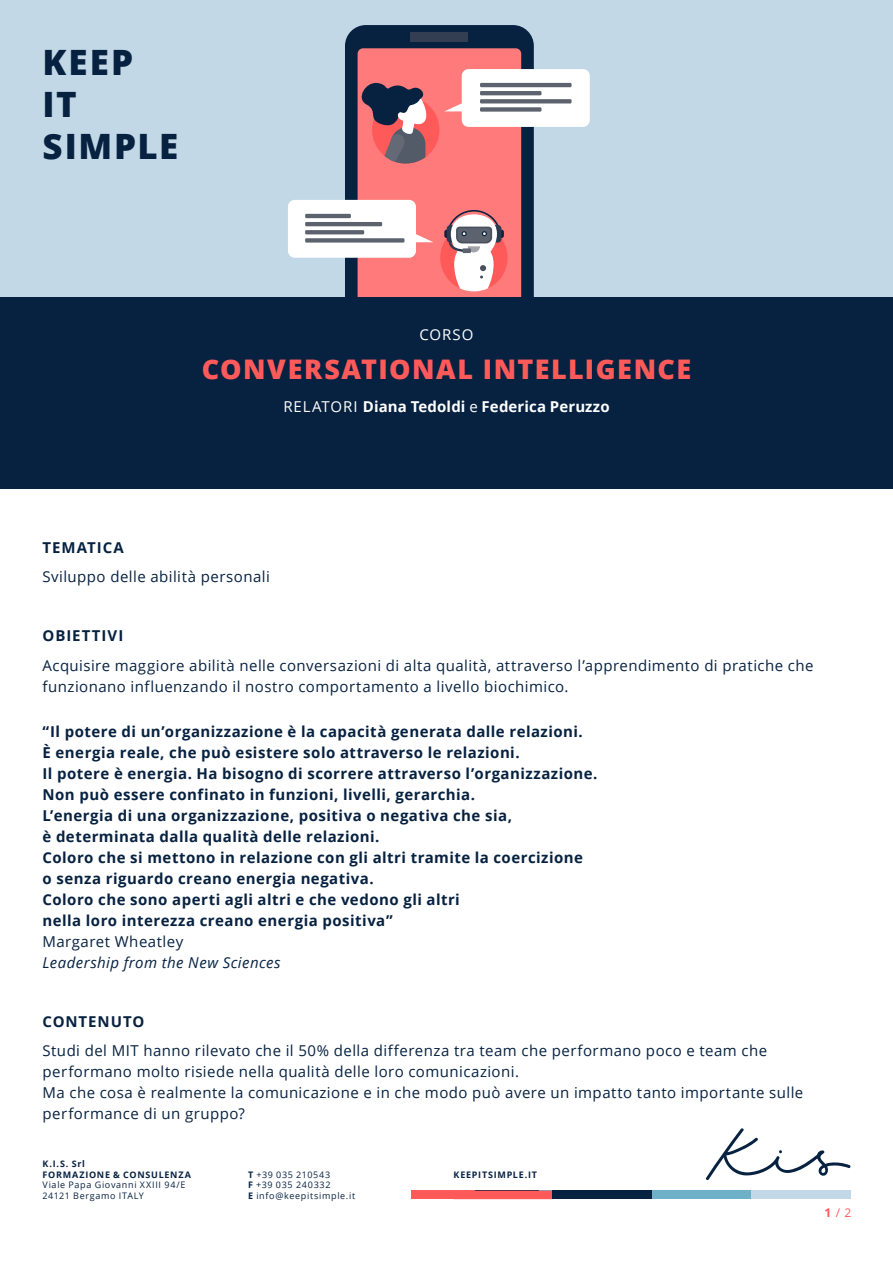
<style>
.page{position:relative;width:893px;height:1263px;background:#fff}
.page>*{position:absolute;margin:0;border:0;box-sizing:border-box;transform-origin:0 0}
.t1{font:800 34.95px/41.8px "Open Sans";letter-spacing:.05em;color:#072241}
.t2{font:800 27px "Open Sans";letter-spacing:.05em;color:#ff5a5a}
.t3{font:700 15px/21px "Open Sans";letter-spacing:.03em;color:#072241}
.t4{font:15px/21px "Open Sans";letter-spacing:.03em;color:#072241}
.t5{font:700 15px "Open Sans";letter-spacing:.005em;color:#fff}
.t6{font:italic 15px "Open Sans";letter-spacing:.03em;color:#072241}
.t7{font:700 15px "Open Sans";letter-spacing:.07em;color:#072241}
.t8{font:700 15px "Open Sans";letter-spacing:.06em;color:#072241}
.t9{font:700 15px "Open Sans";letter-spacing:.065em;color:#072241}
.t10{font:15px "Open Sans";letter-spacing:.06em;color:#fff}
.t11{font:12px "Open Sans";color:#ff5a5a}
.t12{font:9px/10.8px "Open Sans";letter-spacing:.075em;color:#072241}
.t13{font:700 9px/10.8px "Open Sans";letter-spacing:.08em;color:#072241}
.s1{font-weight:400}
.s2{font-weight:700}
</style>
<div class="page">
<div style="left:411px;top:1191px;width:64px;height:8px;background:#ff5a5a"></div>
<div style="left:454px;top:1191px;width:99px;height:8px;background:#ff5a5a"></div>
<div style="left:553px;top:1191px;width:99px;height:8px;background:#072241"></div>
<div style="left:652px;top:1191px;width:99px;height:8px;background:#6db0c8"></div>
<div style="left:751px;top:1191px;width:99px;height:8px;background:#c3d8e7"></div>
<svg style="left:705px;top:1128px;width:146px;height:52px"></svg>
<div style="left:0;top:0;width:893px;height:298px;background:#c3d8e7"></div>
<svg style="left:345px;top:25px;width:189px;height:23px;background:#112b49"></svg>
<div style="left:410px;top:33px;width:58px;height:9px;background:#343e52"></div>
<svg style="left:288px;top:48px;width:302px;height:250px"></svg>
<hr style="left:305px;top:214px;width:46px;height:4px;background:#5d636e">
<hr style="left:305px;top:222px;width:77px;height:4px;background:#5d636e">
<svg style="left:305px;top:230px;width:59px;height:4px"></svg>
<div style="left:305px;top:238px;width:99px;height:5px;background:#5d636e"></div>
<div style="left:0;top:298px;width:893px;height:191px;background:#072241"></div>
<h1 class="t1" style="left:43px;top:40px;width:137px">KEEP<br>IT<br>SIMPLE</h1>
<p class="t10" style="left:420px;top:325px;width:55px">CORSO</p>
<h2 class="t2" style="left:202px;top:349px;width:491px">CONVERSATIONAL INTELLIGENCE</h2>
<p class="t5" style="left:283px;top:396px;width:328px"><span class="s1">RELATORI</span> Diana Tedoldi <span class="s1">e</span> Federica Peruzzo</p>
<p class="t9" style="left:43px;top:537px;width:83px">TEMATICA</p>
<p class="t4" style="left:43px;top:566px;width:229px">Sviluppo delle abilità personali</p>
<p class="t7" style="left:43px;top:625px;width:82px">OBIETTIVI</p>
<p class="t4" style="left:43px;top:654px;width:773px">Acquisire maggiore abilità nelle conversazioni di alta qualità, attraverso l’apprendimento di pratiche che funzionano influenzando il nostro comportamento a livello biochimico.</p>
<p class="t3" style="left:43px;top:720px;width:556px">“Il potere di un’organizzazione è la capacità generata dalle relazioni.<br>È energia reale, che può esistere solo attraverso le relazioni.<br>Il potere è energia. Ha bisogno di scorrere attraverso l’organizzazione.<br>Non può essere confinato in funzioni, livelli, gerarchia.<br>L’energia di una organizzazione, positiva o negativa che sia,<br>è determinata dalla qualità delle relazioni.<br>Coloro che si mettono in relazione con gli altri tramite la coercizione<br>o senza riguardo creano energia negativa.<br>Coloro che sono aperti agli altri e che vedono gli altri<br>nella loro interezza creano energia positiva”</p>
<p class="t4" style="left:43px;top:930px;width:142px">Margaret Wheatley</p>
<p class="t6" style="left:43px;top:952px;width:239px">Leadership from the New Sciences</p>
<p class="t8" style="left:43px;top:1011px;width:103px">CONTENUTO</p>
<p class="t4" style="left:43px;top:1040px;width:762px">Studi del MIT hanno rilevato che il 50% della differenza tra team che performano poco e team che performano molto risiede nella qualità delle loro comunicazioni.<br>Ma che cosa è realmente la comunicazione e in che modo può avere un impatto tanto importante sulle performance di un gruppo?</p>
<p class="t13" style="left:43px;top:1158px;width:150px">K.I.S. Srl<br>FORMAZIONE &amp; CONSULENZA</p>
<p class="t12" style="left:43px;top:1179px;width:144px">Viale Papa Giovanni XXIII 94/E<br>24121 Bergamo ITALY</p>
<p class="t12" style="left:248px;top:1169px;width:109px"><span class="s2">T</span> +39 035 210543<br><span class="s2">F</span> +39 035 240332<br><span class="s2">E</span> info@keepitsimple.it</p>
<p class="t13" style="left:454px;top:1169px;width:85px">KEEPITSIMPLE.IT</p>
<p class="t11" style="left:825px;top:1205px;width:28px"><span class="s2">1</span> / 2</p>
</div>
